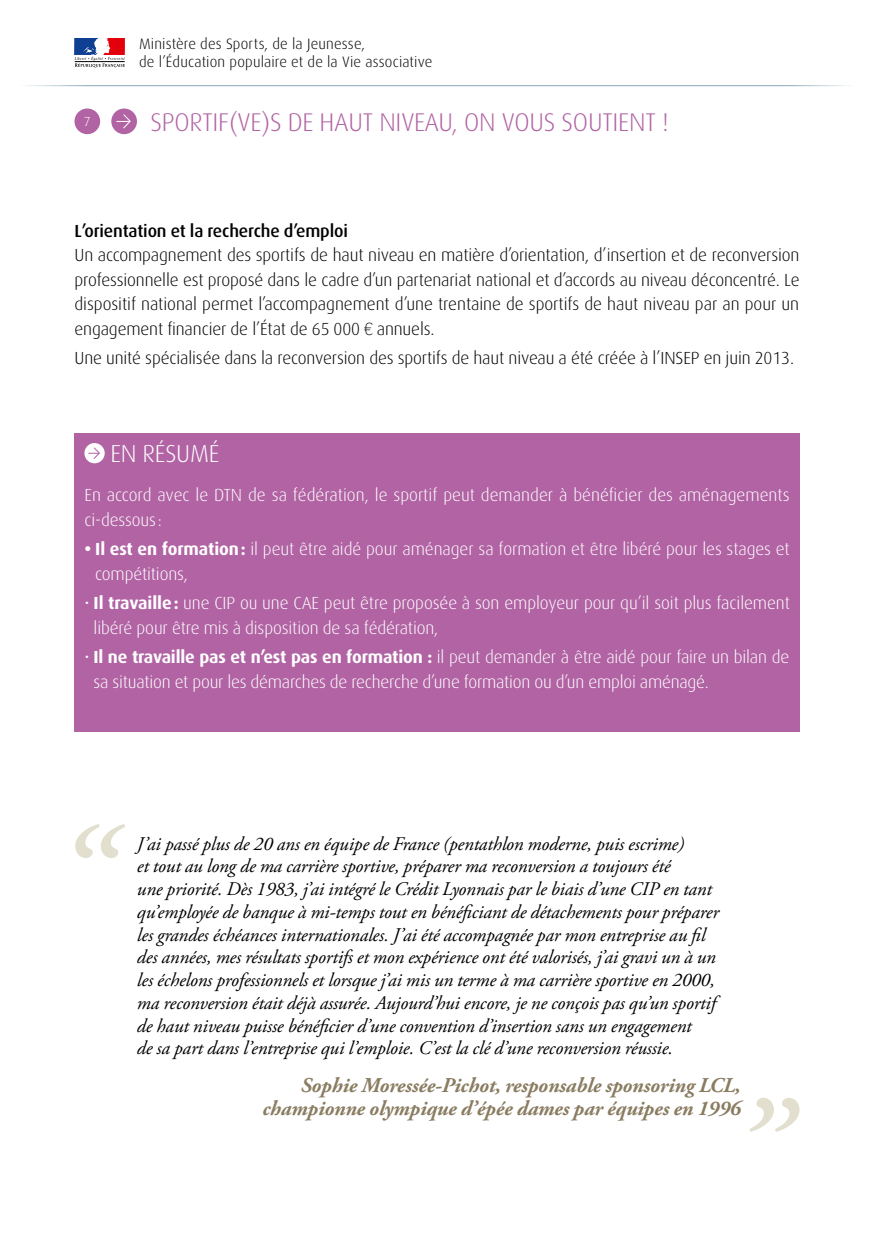
<style>
.page{position:relative;width:874px;height:1241px;background:#fff}
.page>*{position:absolute;margin:0;border:0;box-sizing:border-box;transform-origin:0 0}
.t1{font:300 25.55px "Dax";letter-spacing:-.01em;color:#b163a4}
.t2{font:300 24.5px "Dax";letter-spacing:-.01em;color:#fff}
.t3{font:italic 700 21px/22.8px "Adobe Garamond Pro";letter-spacing:-.005em;color:#8a7c61;text-align:right}
.t4{font:italic 19.25px/22.8px "Adobe Garamond Pro";letter-spacing:-.01em;color:#000}
.t5{font:300 17.5px/24.5px "Dax";letter-spacing:-.01em;color:#fff}
.t6{font:300 17.5px/24.5px "Dax";letter-spacing:-.01em;color:#000;text-align:justify}
.t7{font:500 17.5px "Dax";letter-spacing:-.01em;color:#000}
.t8{font:300 15.05px/18px "Dax";letter-spacing:.01em;color:#000}
.t9{font:300 13.12px "Dax";color:#fff}
.s1{font-family:"Helvetica Neue LT Std";font-weight:100;font-stretch:condensed}
.s2{font-weight:700}
</style>
<div class="page">
<div style="left:74px;top:108px;width:26px;height:26px;background:#b163a4;border-radius:50%"></div>
<div style="left:111px;top:108px;width:26px;height:26px;background:#b163a4;border-radius:50%"></div>
<svg style="left:117px;top:114px;width:14px;height:14px"></svg>
<svg style="left:74px;top:38px;width:51px;height:30px"></svg>
<hr style="left:16px;top:85px;width:421px;height:1px;background:#88a7b8">
<hr style="left:437px;top:85px;width:420px;height:1px;background:#88a7b8">
<div style="left:74px;top:433px;width:725px;height:298px;background:#b163a4"></div>
<div style="left:84px;top:443px;width:21px;height:20px;background:#fff;border-radius:50%"></div>
<svg style="left:89px;top:447px;width:11px;height:12px"></svg>
<svg style="left:75px;top:824px;width:50px;height:33px"></svg>
<svg style="left:749px;top:1098px;width:50px;height:33px"></svg>
<p class="t9" style="left:84px;top:115px;width:8px">7</p>
<p class="t8" style="left:139px;top:35px;width:295px">Ministère des Sports, de la Jeunesse,<br>de l’Éducation populaire et de la Vie associative</p>
<h1 class="t1" style="left:150px;top:108px;width:519px">Sportif(VE)S de haut niveau, on vous soutient !</h1>
<p class="t7" style="left:74px;top:221px;width:275px">L’orientation et la recherche d’emploi</p>
<p class="t6" style="left:74px;top:243px;width:726px">U n accompagnement des sportifs de haut niveau en matière d’orientation, d’insertion et de reconversion professionnelle est proposé dans le cadre d’un partenariat national et d’accords au niveau déconcentré. Le dispositif national permet l’accompagnement d’une trentaine de sportifs de haut niveau par an pour un engagement financier de l’État de 65 000 <span class="s1">€</span> annuels.</p>
<p class="t6" style="left:74px;top:346px;width:720px">U ne unité spécialisée dans la reconversion des sportifs de haut niveau a été créée à l’INSEP en juin 2013.</p>
<p class="t2" style="left:110px;top:440px;width:110px">EN RÉSUMÉ</p>
<p class="t5" style="left:84px;top:483px;width:139px">En accord avec le DTN</p>
<p class="t5" style="left:248px;top:483px;width:543px">de sa fédération, le sportif peut demander à bénéficier des aménagements</p>
<p class="t5" style="left:84px;top:508px;width:79px">ci-dessous:</p>
<p class="t5" style="left:95px;top:537px;width:695px;text-indent:-11px"><span class="s2">• Il est en formation :</span> il peut être aidé pour aménager sa formation et être libéré pour les stages et compétitions,</p>
<p class="t5" style="left:94px;top:591px;width:697px;text-indent:-9px">• <span class="s2">Il travaille :</span> une CIP ou une CAE peut être proposée à son employeur pour qu’il soit plus facilement libéré pour être mis à disposition de sa fédération,</p>
<p class="t5" style="left:93px;top:645px;width:697px;text-indent:-9px">• <span class="s2">Il ne travaille pas et n’est pas en formation :</span> il peut demander à être aidé pour faire un bilan de sa situation et pour les démarches de recherche d’une formation ou d’un emploi aménagé.</p>
<p class="t4" style="left:137px;top:832px;width:583px">J’ai passé plus de 20 ans en équipe de France (pentathlon moderne, puis escrime)<br>et tout au long de ma carrière sportive, préparer ma reconversion a toujours été<br>une priorité. Dès 1983, j’ai intégré le Crédit Lyonnais par le biais d’une CIP en tant qu’employée de banque à mi-temps tout en bénéficiant de détachements pour préparer les grandes échéances internationales. J’ai été accompagnée par mon entreprise au fil des années, mes résultats sportifs et mon expérience ont été valorisés, j’ai gravi un à un les échelons professionnels et lorsque j’ai mis un terme à ma carrière sportive en 2000, ma reconversion était déjà assurée. Aujourd’hui encore, je ne conçois pas qu’un sportif de haut niveau puisse bénéficier d’une convention d’insertion sans un engagement<br>de sa part dans l’entreprise qui l’emploie. C’est la clé d’une reconversion réussie.</p>
<p class="t3" style="left:262px;top:1074px;width:479px">Sophie Moressée-Pichot, responsable sponsoring LCL, championne olympique d’épée dames par équipes en 1996</p>
</div>
